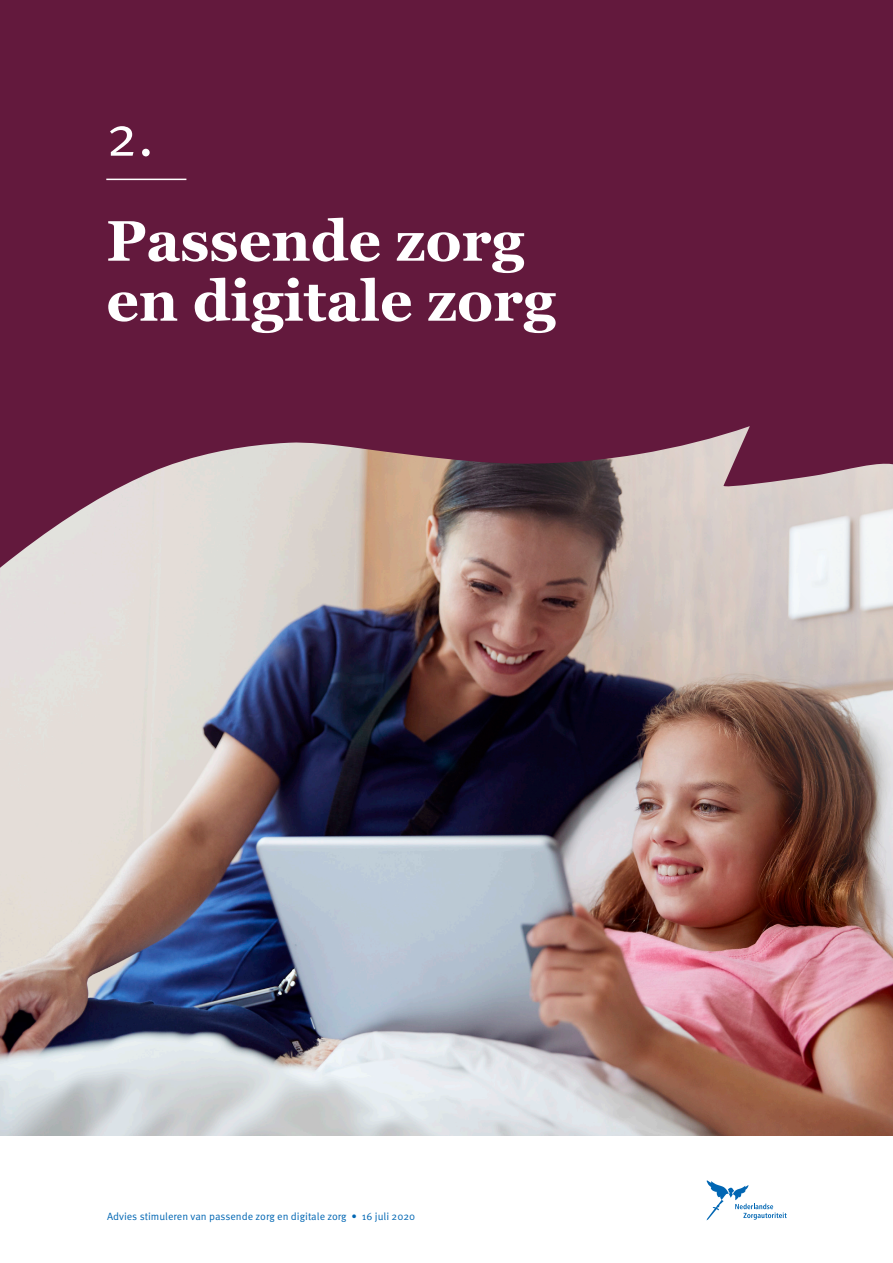
<style>
.page{position:relative;width:893px;height:1263px;background:#fff}
.page>*{position:absolute;margin:0;border:0;box-sizing:border-box;transform-origin:0 0}
.NZa_-_Grote_kop{font:700 57px/60px "Georgia";color:#fff}
.NZa_-_Grote_kop-2{font:57px "Meta Pro Norm";color:#fff}
.NZa_-_bodycopy_zwart{font:10.5px "Meta Pro Norm";color:#0166b3}
</style>
<div class="page">
<img style="left:0;top:579px;width:893px;height:556px">
<svg style="left:707px;top:1180px;width:80px;height:40px"></svg>
<div style="left:0;top:0;width:893px;height:367px;background:#63193d"></div>
<svg style="left:0;top:367px;width:893px;height:212px;background:#946876"></svg>
<hr style="left:106px;top:179px;width:80px;height:1px;background:#fff">
<p class="NZa_-_Grote_kop-2" style="left:106px;top:93px;width:49px">2.</p>
<p class="NZa_-_Grote_kop" style="left:106px;top:208px;width:451px">Passende zorg en digitale zorg</p>
<p class="NZa_-_bodycopy_zwart" style="left:107px;top:1208px;width:310px">Advies stimuleren van passende zorg en digitale zorg • 16 juli 2020</p>
</div>
